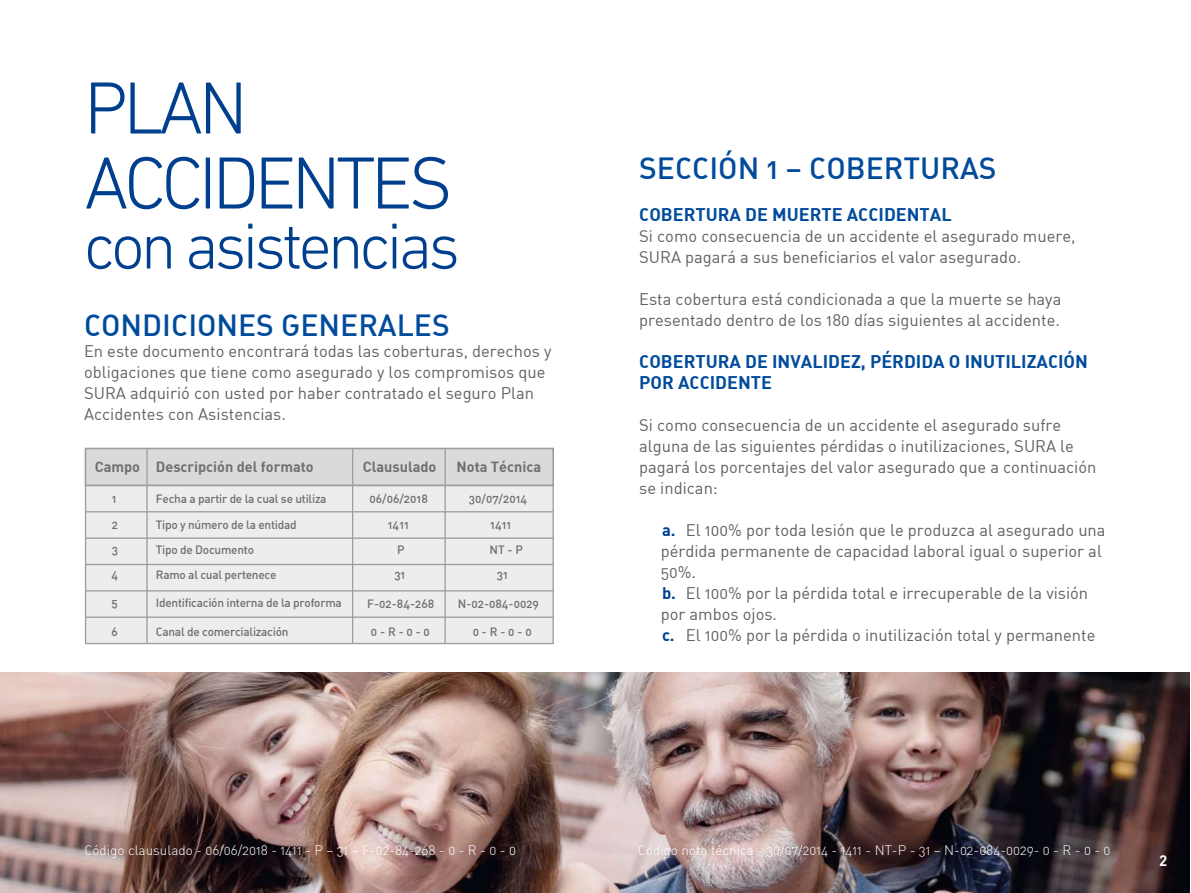
<style>
.page{position:relative;width:1191px;height:893px;background:#fff}
.page>*{position:absolute;margin:0;border:0;box-sizing:border-box;transform-origin:0 0}
.t1{font:300 75px/75px "DIN Next LT Pro";letter-spacing:-.06em;color:#003f8e}
.t2{font:300 66px "DIN Next LT Pro";letter-spacing:-.06em;color:#003f8e}
.t3{font:30px "DIN Medium Alternate";color:#004b9c}
.t4{font:18px/21px "DIN Bold Alternate";color:#004b9c}
.t5{font:16.5px/21px "DIN Regular Alternate";color:#606060}
.t6{font:15px "DIN Bold";color:#fff}
.t7{font:14.55px "DIN Bold";color:#706f6f}
.t8{font:13.5px "DIN Light Alternate";color:#fff}
.t9{font:11.85px "DIN Medium Alternate";letter-spacing:-.02em;color:#706f6f}
.t10{font:11.85px "DIN Medium Alternate";color:#706f6f}
.s1{font-family:"DIN Bold";color:#004193}
</style>
<div class="page">
<img style="left:0;top:672px;width:1190px;height:221px">
<div style="left:85px;top:448px;width:469px;height:196px;background:#ededed;border:1px solid #9d9d9c"></div>
<div style="left:85px;top:448px;width:469px;height:38px;background:#dadada;border:2px solid #9d9d9c"></div>
<hr style="left:146px;top:448px;width:2px;height:196px;background:#9d9d9c">
<hr style="left:352px;top:448px;width:1px;height:196px;background:#9d9d9c">
<hr style="left:444px;top:448px;width:2px;height:196px;background:#9d9d9c">
<hr style="left:86px;top:485px;width:467px;height:1px;background:#9d9d9c">
<hr style="left:86px;top:511px;width:467px;height:1px;background:#9d9d9c">
<hr style="left:86px;top:537px;width:467px;height:2px;background:#9d9d9c">
<hr style="left:86px;top:564px;width:467px;height:1px;background:#9d9d9c">
<hr style="left:86px;top:590px;width:467px;height:1px;background:#9d9d9c">
<hr style="left:86px;top:616px;width:467px;height:2px;background:#9d9d9c">
<h1 class="t1" style="left:84px;top:70px;width:370px">PLAN<br>ACCIDENTES</h1>
<h2 class="t2" style="left:84px;top:208px;width:377px">con asistencias</h2>
<h3 class="t3" style="left:84px;top:306px;width:367px">CONDICIONES GENERALES</h3>
<p class="t5" style="left:84px;top:341px;width:469px">En este documento encontrará todas las coberturas, derechos y obligaciones que tiene como asegurado y los compromisos que SURA adquirió con usted por haber contratado el seguro Plan Accidentes con Asistencias.</p>
<p class="t7" style="left:95px;top:457px;width:220px">Campo Descripción del formato</p>
<p class="t7" style="left:363px;top:457px;width:75px">Clausulado</p>
<p class="t7" style="left:456px;top:457px;width:86px">Nota Técnica</p>
<p class="t9" style="left:112px;top:491px;width:6px">1</p>
<p class="t9" style="left:156px;top:491px;width:172px">Fecha a partir de la cual se utiliza</p>
<p class="t9" style="left:369px;top:491px;width:60px">06/06/2018</p>
<p class="t9" style="left:469px;top:491px;width:60px">30/07/2014</p>
<p class="t9" style="left:112px;top:517px;width:8px">2</p>
<p class="t9" style="left:156px;top:517px;width:142px">Tipo y número de la entidad</p>
<p class="t9" style="left:388px;top:517px;width:23px">1411</p>
<p class="t9" style="left:490px;top:517px;width:23px">1411</p>
<p class="t9" style="left:112px;top:542px;width:8px">3</p>
<p class="t9" style="left:156px;top:542px;width:100px">Tipo de Documento</p>
<p class="t9" style="left:397px;top:542px;width:9px">P</p>
<p class="t9" style="left:489px;top:542px;width:35px">NT - P</p>
<p class="t9" style="left:112px;top:567px;width:8px">4</p>
<p class="t9" style="left:156px;top:567px;width:122px">Ramo al cual pertenece</p>
<p class="t9" style="left:394px;top:567px;width:13px">31</p>
<p class="t9" style="left:497px;top:567px;width:13px">31</p>
<p class="t9" style="left:112px;top:595px;width:8px">5</p>
<p class="t9" style="left:156px;top:595px;width:187px">Identificación interna de la proforma</p>
<p class="t9" style="left:112px;top:624px;width:8px">6</p>
<p class="t9" style="left:156px;top:624px;width:134px">Canal de comercialización</p>
<p class="t9" style="left:371px;top:624px;width:60px">0 - R - 0 - 0</p>
<p class="t9" style="left:473px;top:624px;width:60px">0 - R - 0 - 0</p>
<p class="t9" style="left:367px;top:596px;width:69px">F-02-84-268</p>
<p class="t10" style="left:458px;top:596px;width:83px">N-02-084-0029</p>
<h3 class="t3" style="left:639px;top:149px;width:359px">SECCIÓN 1 – COBERTURAS</h3>
<p class="t4" style="left:639px;top:203px;width:314px">COBERTURA DE MUERTE ACCIDENTAL</p>
<p class="t5" style="left:639px;top:225px;width:438px">Si como consecuencia de un accidente el asegurado muere,<br>SURA pagará a sus beneficiarios el valor asegurado.</p>
<p class="t5" style="left:639px;top:288px;width:423px">Esta cobertura está condicionada a que la muerte se haya presentado dentro de los 180 días siguientes al accidente.</p>
<p class="t4" style="left:639px;top:350px;width:450px">COBERTURA DE INVALIDEZ, PÉRDIDA O INUTILIZACIÓN<br>POR ACCIDENTE</p>
<p class="t5" style="left:639px;top:414px;width:459px">Si como consecuencia de un accidente el asegurado sufre alguna de las siguientes pérdidas o inutilizaciones, SURA le pagará los porcentajes del valor asegurado que a continuación se indican:</p>
<p class="t5" style="left:660px;top:519px;width:446px"><span class="s1">a.</span> El 100% por toda lesión que le produzca al asegurado una pérdida permanente de capacidad laboral igual o superior al 50%.<br><span class="s1">b.</span> El 100% por la pérdida total e irrecuperable de la visión por ambos ojos.<br><span class="s1">c.</span> El 100% por la pérdida o inutilización total y permanente</p>
<p class="t8" style="left:84px;top:842px;width:433px">Código clausulado - 06/06/2018 - 1411 - P – 31 – F-02-84-268 - 0 - R - 0 - 0</p>
<p class="t8" style="left:638px;top:842px;width:474px">Código nota técnica - 30/07/2014 - 1411 - NT-P - 31 – N-02-084-0029- 0 - R - 0 - 0</p>
<p class="t6" style="left:1159px;top:851px;width:10px">2</p>
</div>
